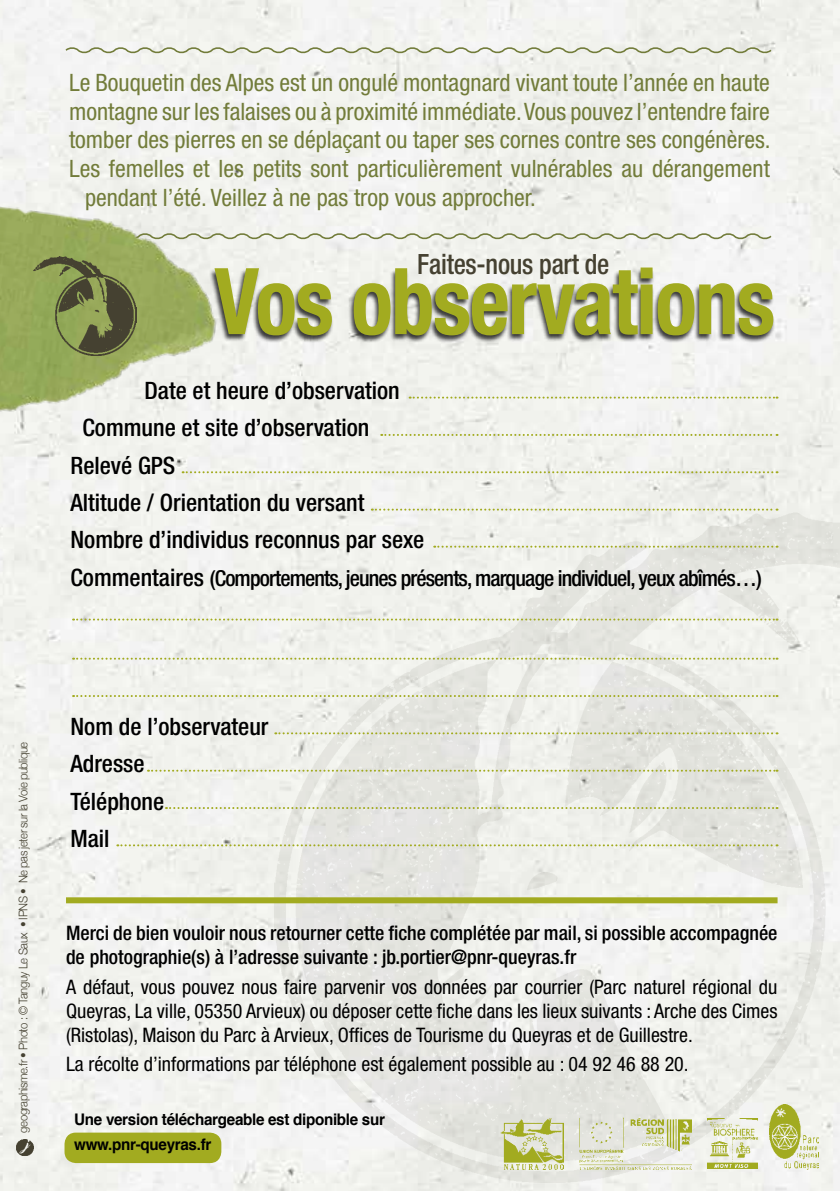
<style>
.page{position:relative;width:840px;height:1191px;background:#fff}
.page>*{position:absolute;margin:0;border:0;box-sizing:border-box;transform-origin:0 0}
.t1{font:700 condensed 92.2px "Helvetica Neue LT Std";letter-spacing:-.02em;color:#a2ab20;scale:.94 1}
.t2{font:500 condensed 28px "Helvetica Neue LT Std";letter-spacing:-.01em;color:#454131;scale:.94 1}
.t3{font:condensed 24px "Helvetica Neue LT Std";color:#727c3a}
.t4{font:500 condensed 24px/37.2px "Helvetica Neue LT Std";color:#000}
.t5{font:500 condensed 22px "Helvetica Neue LT Std";letter-spacing:-.04em;color:#000}
.t6{font:condensed 20px/24px "Helvetica Neue LT Std";color:#000;text-align:justify}
.t7{font:500 condensed 20px/24px "Helvetica Neue LT Std";color:#000}
.t8{font:700 16px/24.8px "Helvetica";letter-spacing:-.02em;color:#000;scale:.95 1}
.t9{font:300 12px "Helvetica Neue";letter-spacing:-.04em;color:#454131;scale:.94 1}
.s1{font-size:24px}
</style>
<div class="page">
<div style="left:0;top:0;width:839px;height:1191px;background:#f2f2ee"></div>
<img style="left:274px;top:512px;width:565px;height:670px">
<svg style="left:64px;top:45px;width:708px;height:10px"></svg>
<svg style="left:240px;top:231px;width:532px;height:10px"></svg>
<div style="left:66px;top:897px;width:711px;height:6px;background:#a2ab20"></div>
<svg style="left:409px;top:396px;width:368px;height:2px"></svg>
<svg style="left:381px;top:434px;width:396px;height:2px"></svg>
<svg style="left:240px;top:471px;width:537px;height:2px"></svg>
<svg style="left:371px;top:508px;width:406px;height:2px"></svg>
<svg style="left:73px;top:618px;width:704px;height:2px"></svg>
<svg style="left:434px;top:545px;width:343px;height:2px"></svg>
<svg style="left:73px;top:657px;width:704px;height:2px"></svg>
<svg style="left:275px;top:732px;width:502px;height:2px"></svg>
<svg style="left:148px;top:769px;width:629px;height:2px"></svg>
<svg style="left:166px;top:807px;width:611px;height:2px"></svg>
<svg style="left:117px;top:844px;width:660px;height:2px"></svg>
<svg style="left:73px;top:695px;width:704px;height:2px"></svg>
<img style="left:769px;top:1104px;width:49px;height:65px">
<img style="left:500px;top:1117px;width:63px;height:52px">
<img style="left:706px;top:1119px;width:51px;height:49px">
<img style="left:0;top:184px;width:240px;height:292px">
<img style="left:31px;top:257px;width:105px;height:99px">
<div style="left:64px;top:1132px;width:157px;height:31px;background:#a2ab20;border-radius:11px"></div>
<div style="left:209px;top:268px;width:565px;height:75px;background:#000;opacity:.75"></div>
<img style="left:16px;top:1139px;width:18px;height:17px">
<img style="left:579px;top:1117px;width:112px;height:52px">
<p class="t3" style="left:69px;top:68px;width:702px">Le Bouquetin des Alpes est un ongulé montagnard vivant toute l’année en haute</p>
<p class="t3" style="left:69px;top:97px;width:702px">montagne sur les falaises ou à proximité immédiate. Vous pouvez l’entendre faire</p>
<p class="t3" style="left:69px;top:126px;width:702px">tomber des pierres en se déplaçant ou taper ses cornes contre ses congénères.</p>
<p class="t3" style="left:69px;top:155px;width:702px">Les femelles et les petits sont particulièrement vulnérables au dérangement</p>
<p class="t3" style="left:85px;top:184px;width:452px">pendant l’été. Veillez à ne pas trop vous approcher.</p>
<p class="t2" style="left:417px;top:247px;width:206px">Faites-nous part de</p>
<h1 class="t1" style="left:214px;top:245px;width:598px">Vos observations</h1>
<p class="t4" style="left:144px;top:371px;width:257px">Date et heure d’observation</p>
<p class="t4" style="left:82px;top:409px;width:288px">Commune et site d’observation</p>
<p class="t4" style="left:70px;top:446px;width:106px">Relevé GPS</p>
<p class="t4" style="left:70px;top:483px;width:295px">Altitude / Orientation du versant</p>
<p class="t4" style="left:70px;top:521px;width:355px">Nombre d’individus reconnus par sexe</p>
<p class="t5" style="left:70px;top:564px;width:692px"><span class="s1">Commentaires</span> (Comportements, jeunes présents, marquage individuel, yeux abîmés…)</p>
<p class="t9" style="left:14px;top:1132px;width:417px;rotate:-90deg">geographisme.fr • Photo : © Tanguy Le Saux • IPNS • Ne pas jeter sur la Voie publique</p>
<p class="t4" style="left:70px;top:707px;width:199px">Nom de l’observateur<br>Adresse<br>Téléphone<br>Mail</p>
<p class="t7" style="left:66px;top:920px;width:712px">Merci de bien vouloir nous retourner cette fiche complétée par mail, si possible accompagnée de photographie(s) à l’adresse suivante : jb.portier@pnr-queyras.fr</p>
<p class="t6" style="left:66px;top:974px;width:712px">A défaut, vous pouvez nous faire parvenir vos données par courrier (Parc naturel régional du Queyras, La ville, 05350 Arvieux) ou déposer cette fiche dans les lieux suivants : Arche des Cimes (Ristolas), Maison du Parc à Arvieux, Offices de Tourisme du Queyras et de Guillestre.</p>
<p class="t6" style="left:66px;top:1052px;width:624px">La récolte d’informations par téléphone est également possible au : 04 92 46 88 20.</p>
<p class="t8" style="left:74px;top:1107px;width:328px">Une version téléchargeable est diponible sur www.pnr-queyras.fr</p>
</div>
